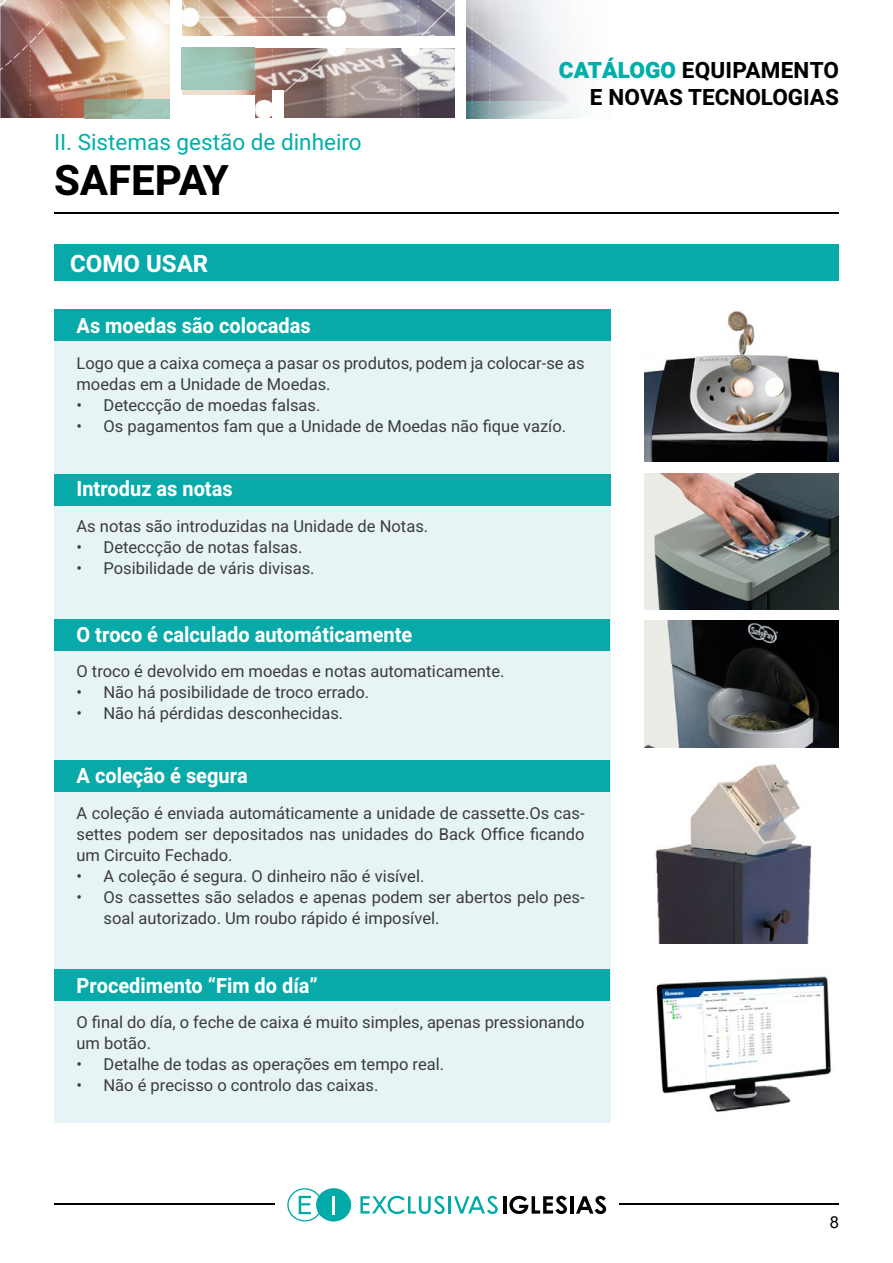
<style>
.page{position:relative;width:893px;height:1263px;background:#fff}
.page>*{position:absolute;margin:0;border:0;box-sizing:border-box;transform-origin:0 0}
.t1{font:700 42px "Heebo";color:#000}
.t2{font:700 24px "Heebo";color:#fff}
.t3{font:700 22.5px/27px "Heebo";color:#000;text-align:right}
.t4{font:22.5px "Heebo";color:#00afaa}
.t5{font:700 21px "Heebo";color:#fff;scale:.95 1}
.t6{font:16.5px/21px "Heebo";color:#3c3c3b}
.t7{font:16.5px "Arial";color:#000}
.s1{font-weight:900;color:#00afaa}
</style>
<div class="page">
<img style="left:0;top:0;width:455px;height:118px">
<div style="left:273px;top:91px;width:11px;height:27px;background:#fff"></div>
<img style="left:84px;top:100px;width:86px;height:18px">
<div style="left:170px;top:0;width:11px;height:118px;background:#fff"></div>
<div style="left:170px;top:37px;width:285px;height:11px;background:#fff"></div>
<img style="left:181px;top:48px;width:74px;height:42px">
<div style="left:179px;top:95px;width:76px;height:23px;background:#fff"></div>
<img style="left:466px;top:0;width:110px;height:118px">
<hr style="left:54px;top:1203px;width:785px;height:2px;background:#000">
<hr style="left:54px;top:212px;width:785px;height:2px;background:#000">
<div style="left:275px;top:1185px;width:343px;height:41px;background:#fff"></div>
<svg style="left:287px;top:1188px;width:64px;height:33px"></svg>
<hr style="left:332px;top:1196px;width:3px;height:18px;background:#fff">
<svg style="left:360px;top:1196px;width:85px;height:18px"></svg>
<hr style="left:448px;top:1196px;width:3px;height:17px;background:#00aaa7">
<svg style="left:454px;top:1196px;width:44px;height:18px"></svg>
<hr style="left:503px;top:1196px;width:3px;height:17px;background:#000">
<svg style="left:509px;top:1196px;width:58px;height:18px"></svg>
<hr style="left:570px;top:1196px;width:3px;height:17px;background:#000">
<svg style="left:576px;top:1196px;width:30px;height:18px"></svg>
<div style="left:54px;top:244px;width:785px;height:36px;background:#07a9a9"></div>
<div style="left:54px;top:309px;width:556px;height:813px;background:#e7f4f5"></div>
<div style="left:54px;top:309px;width:556px;height:32px;background:#07a9a9"></div>
<img style="left:644px;top:310px;width:195px;height:152px">
<div style="left:54px;top:474px;width:556px;height:31px;background:#07a9a9"></div>
<div style="left:54px;top:619px;width:556px;height:31px;background:#07a9a9"></div>
<div style="left:54px;top:760px;width:556px;height:32px;background:#07a9a9"></div>
<div style="left:54px;top:969px;width:556px;height:32px;background:#07a9a9"></div>
<img style="left:644px;top:474px;width:195px;height:135px">
<img style="left:644px;top:621px;width:195px;height:126px">
<img style="left:655px;top:764px;width:157px;height:180px">
<img style="left:656px;top:976px;width:176px;height:136px">
<h3 class="t4" style="left:54px;top:127px;width:309px">II. Sistemas gestão de dinheiro</h3>
<h1 class="t1" style="left:54px;top:151px;width:176px">SAFEPAY</h1>
<h2 class="t2" style="left:70px;top:247px;width:140px">COMO USAR</h2>
<h3 class="t3" style="left:559px;top:56px;width:282px"><span class="s1">CATÁLOGO</span> EQUIPAMENTO<br>E NOVAS TECNOLOGIAS</h3>
<p class="t5" style="left:77px;top:311px;width:248px">As moedas são colocadas</p>
<p class="t6" style="left:77px;top:352px;width:510px">Logo que a caixa começa a pasar os produtos, podem ja colocar-se as moedas em a Unidade de Moedas.</p>
<p class="t6" style="left:77px;top:394px;width:245px">• Deteccção de moedas falsas.</p>
<p class="t6" style="left:77px;top:415px;width:491px">• Os pagamentos fam que a Unidade de Moedas não fique vazío.</p>
<p class="t5" style="left:77px;top:474px;width:166px">Introduz as notas</p>
<p class="t6" style="left:77px;top:515px;width:353px">As notas são introduzidas na Unidade de Notas.</p>
<p class="t6" style="left:77px;top:536px;width:227px">• Deteccção de notas falsas.</p>
<p class="t6" style="left:77px;top:557px;width:240px">• Posibilidade de váris divisas.</p>
<p class="t5" style="left:77px;top:620px;width:355px">O troco é calculado automáticamente</p>
<p class="t6" style="left:77px;top:661px;width:429px">O troco é devolvido em moedas e notas automaticamente.</p>
<p class="t6" style="left:77px;top:682px;width:294px">• Não há posibilidade de troco errado.</p>
<p class="t6" style="left:77px;top:703px;width:268px">• Não há pérdidas desconhecidas.</p>
<p class="t5" style="left:77px;top:761px;width:182px">A coleção é segura</p>
<p class="t6" style="left:77px;top:802px;width:510px;text-align:justify">A coleção é enviada automáticamente a unidade de cassette.Os cas&shy;settes podem ser depositados nas unidades do Back Office ficando um Circuito Fechado.</p>
<p class="t6" style="left:77px;top:865px;width:349px">• A coleção é segura. O dinheiro não é visível.</p>
<p class="t6" style="left:104px;top:886px;width:483px;text-indent:-27px">• Os cassettes são selados e apenas podem ser abertos pelo pes&shy;soal autorizado. Um roubo rápido é imposível.</p>
<p class="t5" style="left:77px;top:970px;width:256px">Procedimento “Fim do día”</p>
<p class="t6" style="left:77px;top:1011px;width:510px">O final do día, o feche de caixa é muito simples, apenas pressionando um botão.</p>
<p class="t6" style="left:77px;top:1053px;width:369px">• Detalhe de todas as operações em tempo real.</p>
<p class="t6" style="left:77px;top:1075px;width:303px">• Não é precisso o controlo das caixas.</p>
<p class="t7" style="left:830px;top:1210px;width:11px">8</p>
</div>
